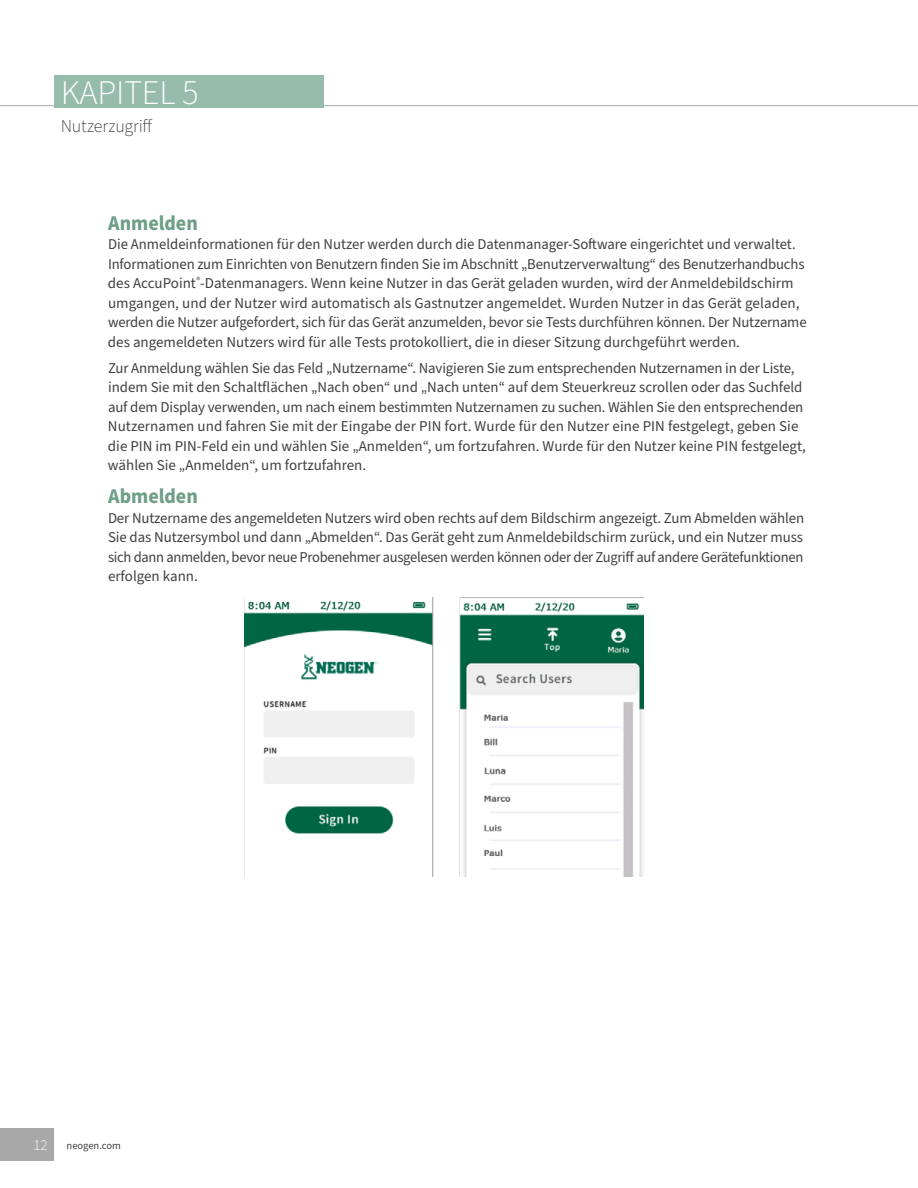
<style>
.page{position:relative;width:918px;height:1188px;background:#fff}
.page>*{position:absolute;margin:0;border:0;box-sizing:border-box;transform-origin:0 0}
.t1{font:300 34.5px "Source Sans Pro";letter-spacing:-.005em;color:#fff}
.t2{font:700 21px "Source Sans Pro";color:#6e9f87;scale:.95 1}
.t3{font:300 18px "Source Sans Pro";letter-spacing:-.015em;color:#414042}
.t4{font:15px/19.5px "Source Sans Pro";letter-spacing:-.005em;color:#414042}
.t5{font:300 15px "Source Sans Pro";color:#fff}
.t6{font:10.5px "Source Sans Pro";color:#414042}
</style>
<div class="page">
<div style="left:0;top:1128px;width:54px;height:33px;background:#a8a8a9"></div>
<hr style="left:0;top:105px;width:918px;height:1px;background:#a8a8a9">
<div style="left:54px;top:75px;width:270px;height:33px;background:#97bcab"></div>
<img style="left:245px;top:597px;width:398px;height:280px">
<h1 class="t1" style="left:61px;top:69px;width:139px">KAPITEL 5</h1>
<p class="t3" style="left:61px;top:114px;width:93px">Nutzerzugriff</p>
<h2 class="t2" style="left:108px;top:208px;width:96px">Anmelden</h2>
<p class="t4" style="left:108px;top:235px;width:700px">Die Anmeldeinformationen für den Nutzer werden durch die Datenmanager-Software eingerichtet und verwaltet.<br>Informationen zum Einrichten von Benutzern finden Sie im Abschnitt „Benutzerverwaltung“ des Benutzerhandbuchs des AccuPoint<sup>®</sup>-Datenmanagers. Wenn keine Nutzer in das Gerät geladen wurden, wird der Anmeldebildschirm umgangen, und der Nutzer wird automatisch als Gastnutzer angemeldet. Wurden Nutzer in das Gerät geladen, werden die Nutzer aufgefordert, sich für das Gerät anzumelden, bevor sie Tests durchführen können. Der Nutzername des angemeldeten Nutzers wird für alle Tests protokolliert, die in dieser Sitzung durchgeführt werden.</p>
<p class="t4" style="left:108px;top:359px;width:700px">Zur Anmeldung wählen Sie das Feld „Nutzername“. Navigieren Sie zum entsprechenden Nutzernamen in der Liste, indem Sie mit den Schaltflächen „Nach oben“ und „Nach unten“ auf dem Steuerkreuz scrollen oder das Suchfeld auf dem Display verwenden, um nach einem bestimmten Nutzernamen zu suchen. Wählen Sie den entsprechenden Nutzernamen und fahren Sie mit der Eingabe der PIN fort. Wurde für den Nutzer eine PIN festgelegt, geben Sie die PIN im PIN-Feld ein und wählen Sie „Anmelden“, um fortzufahren. Wurde für den Nutzer keine PIN festgelegt, wählen Sie „Anmelden“, um fortzufahren.</p>
<h2 class="t2" style="left:108px;top:482px;width:96px">Abmelden</h2>
<p class="t4" style="left:108px;top:509px;width:698px;text-align:justify">Der Nutzername des angemeldeten Nutzers wird oben rechts auf dem Bildschirm angezeigt. Zum Abmelden wählen Sie das Nutzersymbol und dann „Abmelden“. Das Gerät geht zum Anmeldebildschirm zurück, und ein Nutzer muss sich dann anmelden, bevor neue Probenehmer ausgelesen werden können oder der Zugriff auf andere Gerätefunktionen erfolgen kann.</p>
<p class="t5" style="left:33px;top:1135px;width:16px">12</p>
<p class="t6" style="left:67px;top:1138px;width:56px">neogen.com</p>
</div>
